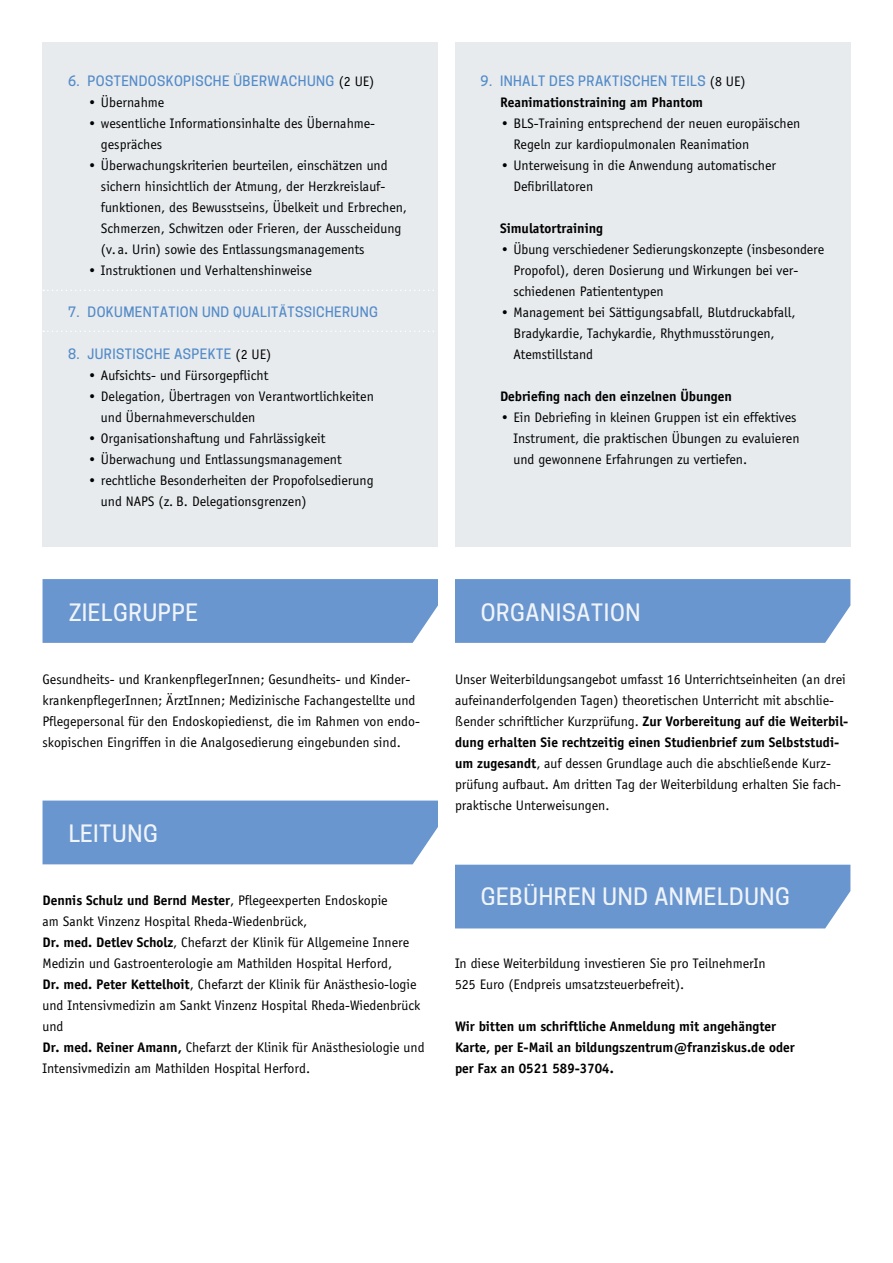
<style>
.page{position:relative;width:893px;height:1263px;background:#fff}
.page>*{position:absolute;margin:0;border:0;box-sizing:border-box;transform-origin:0 0}
.t1{font:500 22.5px "Cooper Hewitt";letter-spacing:.03em;color:#fff}
.t2{font:14.25px/21px "Officina Sans";color:#000}
.t3{font:700 14.25px/21px "Officina Sans";color:#000}
.t4{font:500 13.5px "Cooper Hewitt";letter-spacing:.03em;color:#548bc9}
.s1{font-family:"Officina Sans";font-weight:400;font-size:14.25px;color:#000}
.s2{font-weight:700}
</style>
<div class="page">
<div style="left:43px;top:43px;width:395px;height:504px;background:#e7ebee"></div>
<div style="left:455px;top:43px;width:395px;height:504px;background:#e7ebee"></div>
<div style="left:43px;top:579px;width:395px;height:64px;background:#6a96cf"></div>
<div style="left:455px;top:579px;width:395px;height:64px;background:#6a96cf"></div>
<div style="left:43px;top:800px;width:395px;height:64px;background:#6a96cf"></div>
<div style="left:455px;top:865px;width:395px;height:63px;background:#6a96cf"></div>
<svg style="left:43px;top:290px;width:391px;height:1px"></svg>
<svg style="left:43px;top:331px;width:391px;height:1px"></svg>
<p class="t4" style="left:68px;top:72px;width:308px">6. POSTENDOSKOPISCHE ÜBERWACHUNG <span class="s1">(2 UE)</span></p>
<p class="t2" style="left:88px;top:91px;width:78px">• Übernahme</p>
<p class="t2" style="left:101px;top:112px;width:275px;text-indent:-13px">• wesentliche Informationsinhalte des Übernahme&shy;gespräches</p>
<p class="t2" style="left:101px;top:154px;width:308px;text-indent:-13px">• Überwachungskriterien beurteilen, einschätzen und sichern hinsichtlich der Atmung, der Herzkreislauf&shy;funktionen, des Bewusstseins, Übelkeit und Erbrechen, Schmerzen, Schwitzen oder Frieren, der Ausscheidung (v. a. Urin) sowie des Entlassungsmanagements</p>
<p class="t2" style="left:88px;top:259px;width:226px">• Instruktionen und Verhaltenshinweise</p>
<p class="t4" style="left:68px;top:303px;width:311px">7. DOKUMENTATION UND QUALITÄTSSICHERUNG</p>
<p class="t4" style="left:68px;top:345px;width:205px">8. JURISTISCHE ASPEKTE <span class="s1">(2 UE)</span></p>
<p class="t2" style="left:88px;top:364px;width:182px">• Aufsichts- und Fürsorgepflicht</p>
<p class="t2" style="left:101px;top:385px;width:274px;text-indent:-13px">• Delegation, Übertragen von Verantwortlichkeiten und Übernahmeverschulden</p>
<p class="t2" style="left:88px;top:427px;width:239px">• Organisationshaftung und Fahrlässigkeit</p>
<p class="t2" style="left:88px;top:448px;width:256px">• Überwachung und Entlassungsmanagement</p>
<p class="t2" style="left:101px;top:469px;width:274px;text-indent:-13px">• rechtliche Besonderheiten der Propofolsedierung und NAPS (z. B. Delegationsgrenzen)</p>
<p class="t4" style="left:480px;top:72px;width:267px">9. INHALT DES PRAKTISCHEN TEILS <span class="s1">(8 UE)</span></p>
<p class="t3" style="left:500px;top:91px;width:205px">Reanimationstraining am Phantom</p>
<p class="t2" style="left:513px;top:112px;width:288px;text-indent:-13px">• BLS-Training entsprechend der neuen europäischen<br>Regeln zur kardiopulmonalen Reanimation</p>
<p class="t2" style="left:513px;top:154px;width:264px;text-indent:-13px">• Unterweisung in die Anwendung automatischer<br>Defibrillatoren</p>
<p class="t3" style="left:500px;top:217px;width:105px">Simulatortraining</p>
<p class="t2" style="left:513px;top:238px;width:312px;text-indent:-13px">• Übung verschiedener Sedierungskonzepte (insbesondere<br>Propofol), deren Dosierung und Wirkungen bei ver&shy;schiedenen Patiententypen</p>
<p class="t2" style="left:513px;top:301px;width:284px;text-indent:-13px">• Management bei Sättigungsabfall, Blutdruckabfall,<br>Bradykardie, Tachykardie, Rhythmusstörungen,<br>Atemstillstand</p>
<p class="t3" style="left:500px;top:385px;width:233px">Debriefing nach den einzelnen Übungen</p>
<p class="t2" style="left:513px;top:406px;width:288px;text-indent:-13px">• Ein Debriefing in kleinen Gruppen ist ein effektives<br>Instrument, die praktischen Übungen zu evaluieren und gewonnene Erfahrungen zu vertiefen.</p>
<h1 class="t1" style="left:68px;top:599px;width:132px">ZIELGRUPPE</h1>
<h1 class="t1" style="left:481px;top:599px;width:161px">ORGANISATION</h1>
<p class="t2" style="left:43px;top:669px;width:379px">Gesundheits- und KrankenpflegerInnen; Gesundheits- und Kinder&shy;krankenpflegerInnen; ÄrztInnen; Medizinische Fachangestellte und Pflegepersonal für den Endoskopiedienst, die im Rahmen von endo&shy;skopischen Eingriffen in die Analgosedierung eingebunden sind.</p>
<p class="t2" style="left:455px;top:669px;width:395px">Unser Weiterbildungsangebot umfasst 16 Unterrichtseinheiten (an drei aufeinanderfolgenden Tagen) theoretischen Unterricht mit abschlie&shy;ßender schriftlicher Kurzprüfung. <span class="s2">Zur Vorbereitung auf die Weiterbil&shy;dung erhalten Sie rechtzeitig einen Studienbrief zum Selbststudi&shy;um zugesandt</span>, auf dessen Grundlage auch die abschließende Kurz&shy;prüfung aufbaut. Am dritten Tag der Weiterbildung erhalten Sie fach&shy;praktische Unterweisungen.</p>
<h1 class="t1" style="left:68px;top:820px;width:91px">LEITUNG</h1>
<p class="t2" style="left:43px;top:889px;width:384px"><span class="s2">Dennis Schulz und Bernd Mester</span>, Pflegeexperten Endoskopie<br>am Sankt Vinzenz Hospital Rheda-Wiedenbrück,<br><span class="s2">Dr. med. Detlev Scholz</span>, Chefarzt der Klinik für Allgemeine Innere Medizin und Gastroenterologie am Mathilden Hospital Herford,<br><span class="s2">Dr. med. Peter Kettelhoit</span>, Chefarzt der Klinik für Anästhesio-logie und Intensivmedizin am Sankt Vinzenz Hospital Rheda-Wiedenbrück und<br><span class="s2">Dr. med. Reiner Amann,</span> Chefarzt der Klinik für Anästhesiologie und Intensivmedizin am Mathilden Hospital Herford.</p>
<h1 class="t1" style="left:481px;top:883px;width:311px">GEBÜHREN UND ANMELDUNG</h1>
<p class="t2" style="left:455px;top:952px;width:312px">In diese Weiterbildung investieren Sie pro TeilnehmerIn<br>525 Euro (Endpreis umsatzsteuerbefreit).</p>
<p class="t3" style="left:455px;top:1015px;width:341px">Wir bitten um schriftliche Anmeldung mit angehängter<br>Karte, per E-Mail an bildungszentrum@franziskus.de oder per Fax an 0521 589-3704.</p>
</div>
